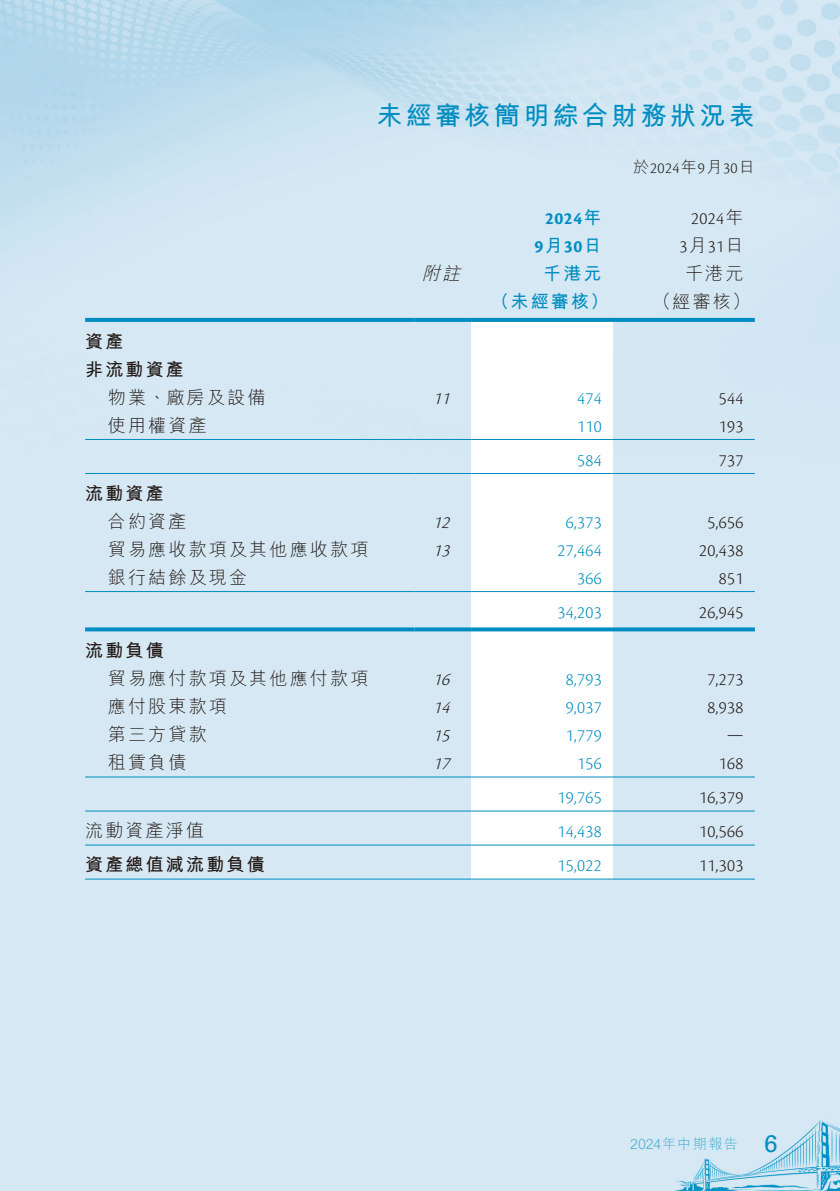
<style>
.page{position:relative;width:840px;height:1191px;background:#fff}
.page>*{position:absolute;margin:0;border:0;box-sizing:border-box;transform-origin:0 0}
.t1{font:700 26px "M Hei HK";letter-spacing:.13em;color:#008dc1}
.t2{font:300 18px "M Hei HK";letter-spacing:.12em;color:#231916}
.t3{font:300 18px/28px "Cronos Pro";letter-spacing:.02em;color:#231916;text-align:right}
.t4{font:300 18px "Cronos Pro";letter-spacing:.02em;color:#008dc1}
.t5{font:700 18px/28px "M Hei HK";letter-spacing:.12em;color:#231916}
.t6{font:italic 300 18px "Cronos Pro";color:#231916}
.t7{font:700 18px/28px "Cronos Pro";letter-spacing:.02em;color:#008dc1;text-align:center}
.t8{font:700 18px "M Hei HK";letter-spacing:.12em;color:#008dc1}
.t9{font:italic 300 18px "M Hei HK";color:#231916}
.t10{font:300 16px "Cronos Pro";letter-spacing:.02em;color:#231916}
.t11{font:300 14px "M Hei HK";letter-spacing:.075em;color:#46aed4}
.s1{font-family:"M Hei HK"}
.s2{font-family:"Univers LT Std";font-weight:400;font-size:24px;color:#008dc1}
</style>
<div class="page">
<img style="left:0;top:0;width:839px;height:1191px">
<svg style="left:471px;top:322px;width:141px;height:556px"></svg>
<svg style="left:85px;top:318px;width:329px;height:4px"></svg>
<svg style="left:414px;top:318px;width:57px;height:4px"></svg>
<svg style="left:471px;top:318px;width:141px;height:4px"></svg>
<svg style="left:612px;top:318px;width:142px;height:4px"></svg>
<hr style="left:85px;top:439px;width:329px;height:1px;background:#008dc1">
<hr style="left:414px;top:439px;width:57px;height:1px;background:#008dc1">
<hr style="left:471px;top:439px;width:141px;height:1px;background:#008dc1">
<hr style="left:612px;top:439px;width:142px;height:1px;background:#008dc1">
<hr style="left:85px;top:473px;width:329px;height:1px;background:#008dc1">
<hr style="left:414px;top:473px;width:57px;height:1px;background:#008dc1">
<hr style="left:471px;top:473px;width:141px;height:1px;background:#008dc1">
<hr style="left:612px;top:473px;width:142px;height:1px;background:#008dc1">
<hr style="left:85px;top:591px;width:329px;height:1px;background:#008dc1">
<hr style="left:414px;top:591px;width:57px;height:1px;background:#008dc1">
<hr style="left:471px;top:591px;width:141px;height:1px;background:#008dc1">
<hr style="left:612px;top:591px;width:142px;height:1px;background:#008dc1">
<svg style="left:85px;top:627px;width:329px;height:4px"></svg>
<svg style="left:414px;top:627px;width:57px;height:4px"></svg>
<svg style="left:471px;top:627px;width:141px;height:4px"></svg>
<svg style="left:612px;top:627px;width:142px;height:4px"></svg>
<hr style="left:85px;top:776px;width:329px;height:1px;background:#008dc1">
<hr style="left:414px;top:776px;width:57px;height:1px;background:#008dc1">
<hr style="left:471px;top:776px;width:141px;height:1px;background:#008dc1">
<hr style="left:612px;top:776px;width:142px;height:1px;background:#008dc1">
<hr style="left:85px;top:810px;width:329px;height:1px;background:#008dc1">
<hr style="left:414px;top:810px;width:57px;height:1px;background:#008dc1">
<hr style="left:471px;top:810px;width:141px;height:1px;background:#008dc1">
<hr style="left:612px;top:810px;width:142px;height:1px;background:#008dc1">
<hr style="left:85px;top:844px;width:329px;height:1px;background:#008dc1">
<hr style="left:414px;top:844px;width:57px;height:1px;background:#008dc1">
<hr style="left:471px;top:844px;width:141px;height:1px;background:#008dc1">
<hr style="left:612px;top:844px;width:142px;height:1px;background:#008dc1">
<hr style="left:85px;top:878px;width:329px;height:1px;background:#008dc1">
<hr style="left:414px;top:878px;width:57px;height:1px;background:#008dc1">
<hr style="left:471px;top:878px;width:141px;height:1px;background:#008dc1">
<hr style="left:612px;top:878px;width:142px;height:1px;background:#008dc1">
<h1 class="t1" style="left:376px;top:97px;width:379px">未經審核簡明綜合財務狀況表</h1>
<p class="t10" style="left:632px;top:159px;width:123px"><span class="s1">於</span>2024<span class="s1">年</span>9<span class="s1">月</span>30<span class="s1">日</span></p>
<p class="t7" style="left:534px;top:205px;width:69px">2024<span class="s1">年<br></span>9<span class="s1">月</span>30<span class="s1">日</span></p>
<p class="t3" style="left:679px;top:204px;width:66px">2024<span class="s1">年<br></span>3<span class="s1">月</span>31<span class="s1">日</span></p>
<p class="t9" style="left:421px;top:264px;width:44px">附註</p>
<p class="t8" style="left:543px;top:260px;width:60px">千港元</p>
<p class="t2" style="left:684px;top:264px;width:60px">千港元</p>
<p class="t8" style="left:491px;top:288px;width:119px">（未經審核）</p>
<p class="t2" style="left:652px;top:292px;width:98px">（經審核）</p>
<p class="t5" style="left:85px;top:325px;width:100px">資產<br>非流動資產</p>
<p class="t2" style="left:108px;top:388px;width:159px">物業、廠房及設備</p>
<p class="t6" style="left:432px;top:388px;width:23px">11</p>
<p class="t4" style="left:576px;top:388px;width:26px">474</p>
<p class="t3" style="left:718px;top:384px;width:26px">544</p>
<p class="t2" style="left:108px;top:416px;width:100px">使用權資產</p>
<p class="t4" style="left:576px;top:416px;width:26px">110</p>
<p class="t3" style="left:718px;top:412px;width:26px">193</p>
<p class="t4" style="left:576px;top:450px;width:26px">584</p>
<p class="t3" style="left:718px;top:446px;width:26px">737</p>
<p class="t5" style="left:85px;top:477px;width:80px">流動資產</p>
<p class="t2" style="left:108px;top:512px;width:80px">合約資產</p>
<p class="t6" style="left:432px;top:512px;width:23px">12</p>
<p class="t4" style="left:565px;top:512px;width:37px">6,373</p>
<p class="t3" style="left:707px;top:508px;width:37px">5,656</p>
<p class="t2" style="left:108px;top:540px;width:262px">貿易應收款項及其他應收款項</p>
<p class="t6" style="left:432px;top:540px;width:23px">13</p>
<p class="t4" style="left:557px;top:540px;width:46px">27,464</p>
<p class="t3" style="left:698px;top:536px;width:46px">20,438</p>
<p class="t2" style="left:108px;top:568px;width:141px">銀行結餘及現金</p>
<p class="t4" style="left:576px;top:568px;width:26px">366</p>
<p class="t3" style="left:718px;top:564px;width:26px">851</p>
<p class="t4" style="left:557px;top:602px;width:46px">34,203</p>
<p class="t3" style="left:698px;top:598px;width:46px">26,945</p>
<p class="t5" style="left:85px;top:635px;width:80px">流動負債</p>
<p class="t2" style="left:108px;top:669px;width:262px">貿易應付款項及其他應付款項</p>
<p class="t6" style="left:432px;top:669px;width:23px">16</p>
<p class="t4" style="left:565px;top:669px;width:37px">8,793</p>
<p class="t3" style="left:707px;top:665px;width:37px">7,273</p>
<p class="t2" style="left:108px;top:697px;width:120px">應付股東款項</p>
<p class="t6" style="left:432px;top:697px;width:23px">14</p>
<p class="t4" style="left:565px;top:697px;width:37px">9,037</p>
<p class="t3" style="left:707px;top:693px;width:37px">8,938</p>
<p class="t2" style="left:108px;top:725px;width:100px">第三方貸款</p>
<p class="t6" style="left:432px;top:725px;width:23px">15</p>
<p class="t4" style="left:565px;top:725px;width:37px">1,779</p>
<p class="t3" style="left:726px;top:720px;width:18px">—</p>
<p class="t2" style="left:108px;top:753px;width:80px">租賃負債</p>
<p class="t6" style="left:432px;top:753px;width:23px">17</p>
<p class="t4" style="left:576px;top:753px;width:26px">156</p>
<p class="t3" style="left:718px;top:749px;width:26px">168</p>
<p class="t4" style="left:557px;top:787px;width:46px">19,765</p>
<p class="t3" style="left:698px;top:783px;width:46px">16,379</p>
<p class="t2" style="left:85px;top:821px;width:120px">流動資產淨值</p>
<p class="t4" style="left:557px;top:821px;width:46px">14,438</p>
<p class="t3" style="left:698px;top:817px;width:46px">10,566</p>
<p class="t5" style="left:85px;top:849px;width:181px">資產總值減流動負債</p>
<p class="t4" style="left:557px;top:855px;width:46px">15,022</p>
<p class="t3" style="left:698px;top:851px;width:46px">11,303</p>
<p class="t11" style="left:630px;top:1137px;width:149px">2024年中期報告 <span class="s2">6</span></p>
</div>
